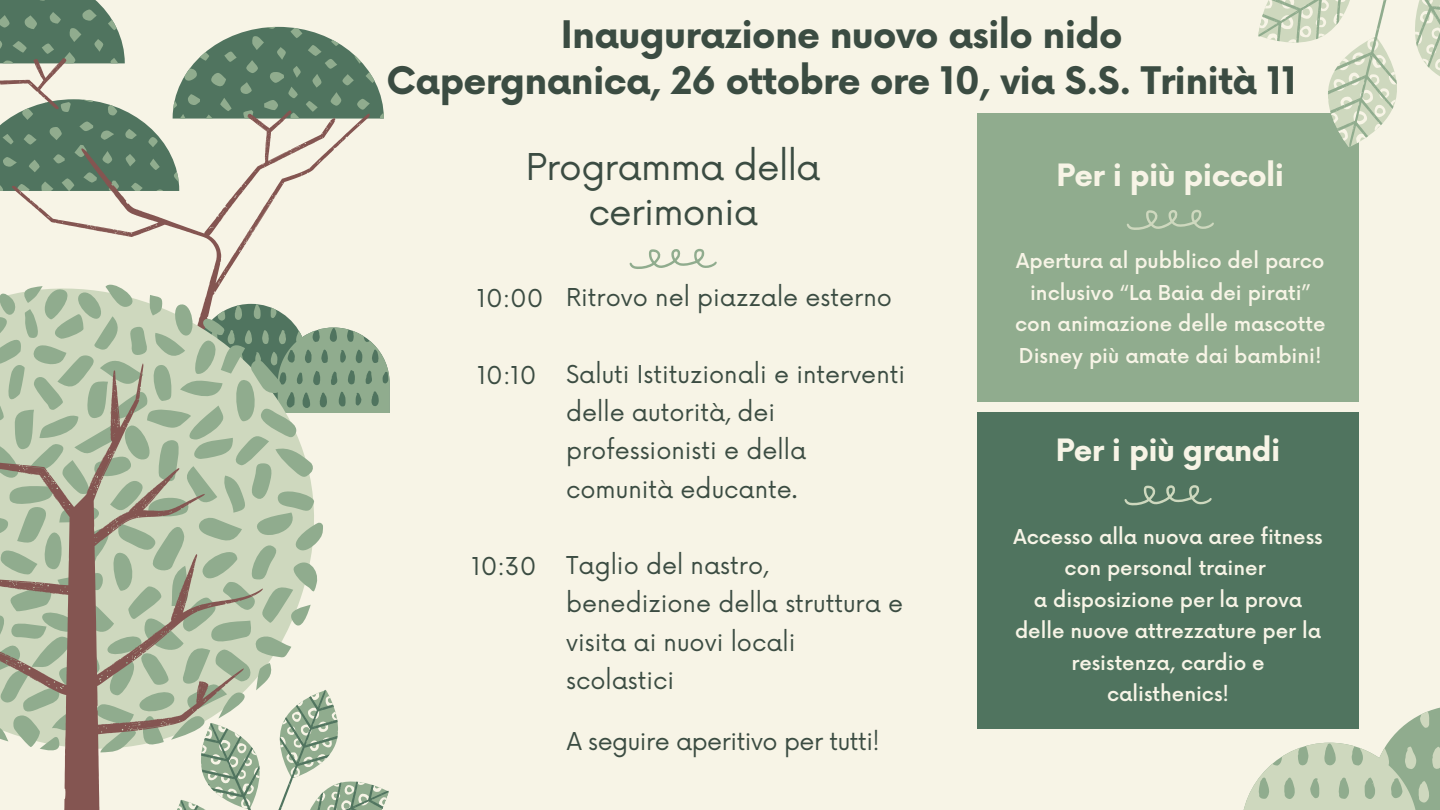
<style>
.page{position:relative;width:1440px;height:810px;background:#f7f4e6}
.page>*{position:absolute;margin:0;border:0;box-sizing:border-box;transform-origin:0 0}
.t1{font:700 37px/45.8px "Now";letter-spacing:-.02em;color:#3b4c42;text-align:center}
.t2{font:36px/45px "Now";letter-spacing:-.02em;color:#3b4c42;text-align:center}
.t3{font:700 30px "Now";letter-spacing:-.02em;color:#f7f4e6}
.t4{font:24px/38.2px "Now";color:#3b4c42}
.t5{font:24px "Now";letter-spacing:-.02em;color:#3b4c42}
.t6{font:500 20px/31.5px "Now";color:#f7f4e6;text-align:center}
</style>
<div class="page">
<svg style="left:0;top:0;width:384px;height:119px"></svg>
<svg style="left:0;top:55px;width:370px;height:219px"></svg>
<svg style="left:329px;top:327px;width:61px;height:86px;background:#93ac92"></svg>
<svg style="left:0;top:285px;width:323px;height:369px"></svg>
<svg style="left:0;top:363px;width:277px;height:447px;background:#b2b9a1"></svg>
<div style="left:977px;top:114px;width:382px;height:288px;background:#90ac8e"></div>
<div style="left:977px;top:412px;width:382px;height:317px;background:#50745f"></div>
<svg style="left:630px;top:249px;width:87px;height:20px"></svg>
<svg style="left:1127px;top:210px;width:87px;height:20px"></svg>
<svg style="left:1243px;top:707px;width:197px;height:103px"></svg>
<svg style="left:1125px;top:485px;width:87px;height:20px"></svg>
<svg style="left:135px;top:654px;width:254px;height:156px"></svg>
<svg style="left:1236px;top:0;width:204px;height:147px"></svg>
<h4 class="t1" style="left:387px;top:14px;width:912px">Inaugurazione nuovo asilo nido<br>Capergnanica, 26 ottobre ore 10, via S.S. Trinità 11</h4>
<p class="t2" style="left:526px;top:146px;width:296px">Programma della cerimonia</p>
<h2 class="t4" style="left:477px;top:281px;width:68px">10:00</h2>
<h4 class="t4" style="left:566px;top:280px;width:327px">Ritrovo nel piazzale esterno</h4>
<p class="t4" style="left:477px;top:357px;width:61px">10:10</p>
<h4 class="t4" style="left:566px;top:356px;width:341px">Saluti Istituzionali e interventi delle autorità, dei professionisti e della comunità educante.</h4>
<p class="t4" style="left:472px;top:548px;width:66px">10:30</p>
<p class="t4" style="left:566px;top:548px;width:339px">Taglio del nastro, benedizione della struttura e visita ai nuovi locali scolastici</p>
<h4 class="t5" style="left:567px;top:728px;width:315px">A seguire aperitivo per tutti!</h4>
<p class="t3" style="left:1057px;top:159px;width:229px">Per i più piccoli</p>
<h1 class="t6" style="left:1015px;top:246px;width:312px">Apertura al pubblico del parco inclusivo “La Baia dei pirati” con animazione delle mascotte<br>Disney più amate dai bambini!</h1>
<h3 class="t3" style="left:1056px;top:434px;width:226px">Per i più grandi</h3>
<p class="t6" style="left:1014px;top:522px;width:311px">Accesso alla nuova aree fitness con personal trainer</p>
<p class="t6" style="left:1015px;top:585px;width:308px">a disposizione per la prova delle nuove attrezzature per la resistenza, cardio e calisthenics!</p>
</div>
